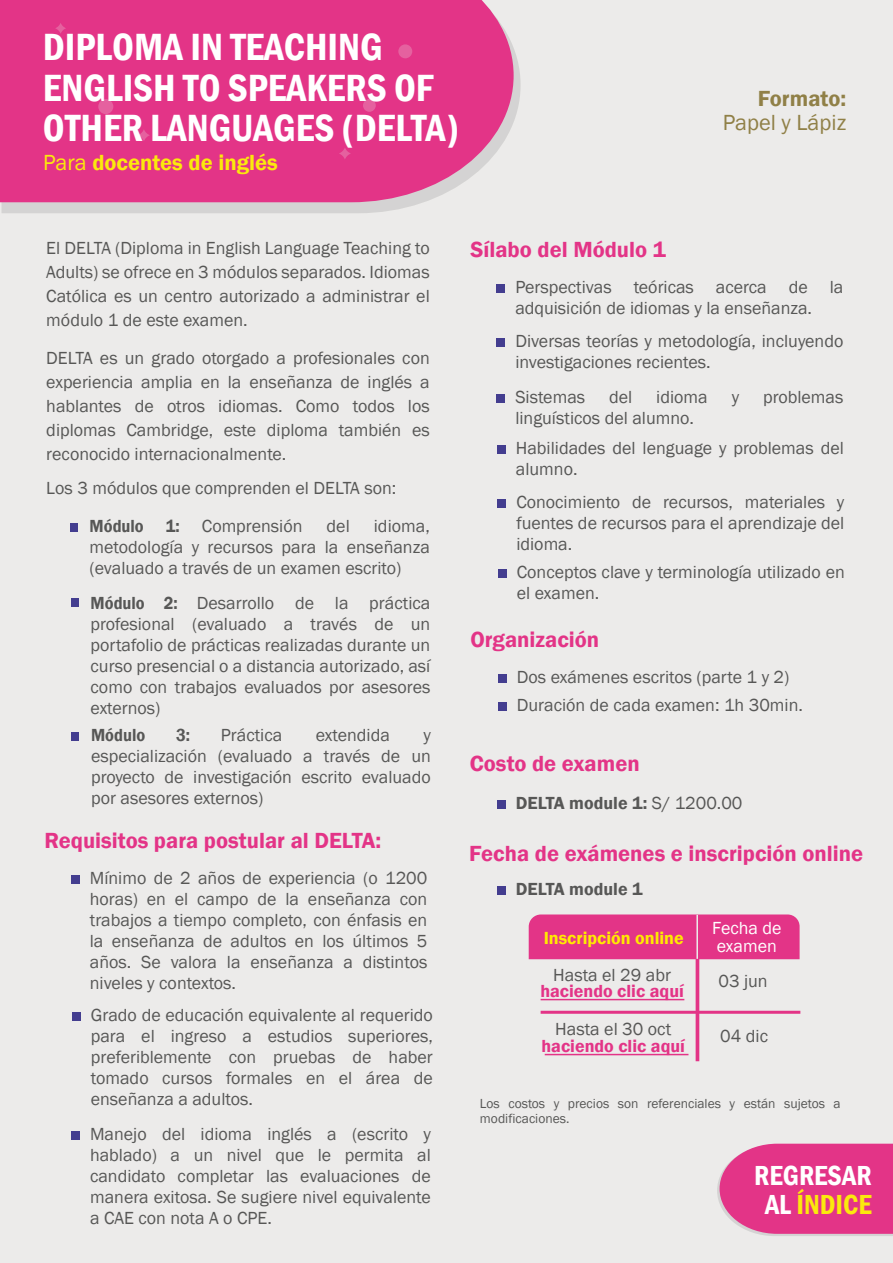
<style>
.page{position:relative;width:893px;height:1263px;background:#ecebea}
.page>*{position:absolute;margin:0;border:0;box-sizing:border-box;transform-origin:0 0}
.t1{font:600 condensed 39px/40.5px "Franklin Gothic";color:#fff}
.t2{font:600 condensed 28.35px/28.8px "Franklin Gothic";color:#fff;text-align:center}
.t3{font:600 22.5px "Franklin Gothic";color:#e33487}
.t4{font:600 22.5px "Franklin Gothic";color:#fbe90d}
.t5{font:22.5px "Franklin Gothic";color:#908047}
.t6{font:600 22.5px "Franklin Gothic";color:#908047}
.t7{font:18px/21px "Franklin Gothic";color:#575756;text-align:justify}
.t8{font:600 18px "Franklin Gothic";color:#575756}
.t9{font:600 18px "Franklin Gothic";color:#e33487}
.t10{font:600 18px "Franklin Gothic";color:#ffeb00}
.t11{font:18px/18px "Franklin Gothic";color:#fff}
.t12{font:600 18px "Franklin Gothic";color:#575756;scale:.92 1}
.t13{font:13.5px/15px "Franklin Gothic";color:#575756}
.s1{font-weight:400}
.s2{font-weight:600}
.s3{color:#fbe90d}
</style>
<div class="page">
<svg style="left:2px;top:50px;width:519px;height:163px;fill:#d4d3d3"></svg>
<div style="left:71px;top:599px;width:8px;height:8px;background:#433d8f"></div>
<div style="left:70px;top:523px;width:8px;height:8px;background:#433d8f"></div>
<div style="left:72px;top:733px;width:7px;height:8px;background:#433d8f"></div>
<div style="left:0;top:0;width:514px;height:202px;background:#e33487"></div>
<div style="left:98px;top:99px;width:15px;height:15px;background:#e5619f;border-radius:50%"></div>
<div style="left:398px;top:44px;width:14px;height:14px;background:#e5619f;border-radius:50%"></div>
<svg style="left:363px;top:99px;width:13px;height:13px"></svg>
<svg style="left:339px;top:147px;width:12px;height:13px"></svg>
<svg style="left:138px;top:129px;width:12px;height:12px"></svg>
<svg style="left:55px;top:23px;width:11px;height:11px"></svg>
<div style="left:497px;top:800px;width:8px;height:9px;background:#433d8f"></div>
<div style="left:497px;top:886px;width:8px;height:9px;background:#433d8f"></div>
<div style="left:497px;top:284px;width:8px;height:9px;background:#433d8f"></div>
<div style="left:497px;top:338px;width:8px;height:9px;background:#433d8f"></div>
<div style="left:497px;top:394px;width:8px;height:8px;background:#433d8f"></div>
<div style="left:497px;top:445px;width:8px;height:8px;background:#433d8f"></div>
<div style="left:498px;top:499px;width:8px;height:9px;background:#433d8f"></div>
<div style="left:498px;top:569px;width:8px;height:8px;background:#433d8f"></div>
<div style="left:71px;top:875px;width:8px;height:9px;background:#433d8f"></div>
<div style="left:72px;top:1012px;width:8px;height:8px;background:#433d8f"></div>
<div style="left:71px;top:1131px;width:9px;height:8px;background:#433d8f"></div>
<div style="left:498px;top:674px;width:8px;height:8px;background:#433d8f"></div>
<div style="left:498px;top:702px;width:8px;height:9px;background:#433d8f"></div>
<svg style="left:717px;top:1144px;width:176px;height:92px;background:#e34891"></svg>
<div style="left:529px;top:914px;width:271px;height:45px;background:#e33487"></div>
<hr style="left:696px;top:915px;width:3px;height:146px;background:#e33487">
<hr style="left:541px;top:1011px;width:259px;height:3px;background:#e33487">
<hr style="left:696px;top:915px;width:2px;height:44px;background:#ecebea">
<hr style="left:541px;top:999px;width:143px;height:1px;background:#e33487">
<hr style="left:545px;top:1054px;width:143px;height:1px;background:#e33487">
<h1 class="t1" style="left:43px;top:26px;width:418px">DIPLOMA IN TEACHING<br>ENGLISH TO SPEAKERS OF<br>OTHER LANGUAGES (DELTA)</h1>
<p class="t4" style="left:43px;top:148px;width:236px"><span class="s1">Para</span> docentes de inglés</p>
<p class="t6" style="left:758px;top:85px;width:90px">Formato:</p>
<p class="t5" style="left:723px;top:108px;width:125px">Papel y Lápiz</p>
<p class="t7" style="left:46px;top:237px;width:385px;line-height:24px">El DELTA (Diploma in English Language Teaching to Adults) se ofrece en 3 módulos separados. Idiomas Católica es un centro autorizado a administrar el módulo 1 de este examen.</p>
<p class="t7" style="left:46px;top:346px;width:385px;line-height:24px">DELTA es un grado otorgado a profesionales con experiencia amplia en la enseñanza de inglés a hablantes de otros idiomas. Como todos los diplomas Cambridge, este diploma también es reconocido internacionalmente.</p>
<p class="t7" style="left:46px;top:478px;width:352px">Los 3 módulos que comprenden el DELTA son:</p>
<p class="t7" style="left:90px;top:516px;width:214px"><span class="s2">Módulo 1:</span> Comprensión</p>
<p class="t7" style="left:327px;top:516px;width:25px">del</p>
<p class="t7" style="left:90px;top:516px;width:342px;text-indent:284px">idioma, metodología y recursos para la enseñanza (evaluado a través de un examen escrito)</p>
<p class="t7" style="left:91px;top:593px;width:341px"><span class="s2">Módulo 2:</span> Desarrollo de la práctica profesional (evaluado a través de un portafolio de prácticas realizadas durante un curso presencial o a distancia autorizado, así como con trabajos evaluados por asesores externos)</p>
<p class="t12" style="left:91px;top:724px;width:60px">Módulo</p>
<p class="t12" style="left:176px;top:724px;width:17px">3:</p>
<p class="t7" style="left:221px;top:725px;width:63px">Práctica</p>
<p class="t7" style="left:316px;top:725px;width:76px">extendida</p>
<p class="t7" style="left:91px;top:725px;width:341px;text-indent:332px">y especialización (evaluado a través de un proyecto de investigación escrito evaluado por asesores externos)</p>
<p class="t3" style="left:44px;top:826px;width:338px">Requisitos para postular al DELTA:</p>
<p class="t7" style="left:90px;top:868px;width:339px">Mínimo de 2 años de experiencia (o 1200 horas) en el campo de la enseñanza con trabajos a tiempo completo, con énfasis en la enseñanza de adultos en los últimos 5 años. Se valora la enseñanza a distintos niveles y contextos.</p>
<p class="t7" style="left:91px;top:1005px;width:344px">Grado de educación equivalente al requerido para el ingreso a estudios superiores, preferiblemente con pruebas de haber tomado cursos formales en el área de enseñanza a adultos.</p>
<p class="t7" style="left:90px;top:1124px;width:342px">Manejo del idioma inglés a (escrito y hablado) a un nivel que le permita al candidato completar las evaluaciones de manera exitosa. Se sugiere nivel equivalente a CAE con nota A o CPE.</p>
<p class="t3" style="left:470px;top:235px;width:197px">Sílabo del Módulo 1</p>
<p class="t7" style="left:515px;top:277px;width:330px">Perspectivas teóricas acerca de la adquisición de idiomas y la enseñanza.</p>
<p class="t7" style="left:515px;top:331px;width:330px">Diversas teorías y metodología, incluyendo investigaciones recientes.</p>
<p class="t7" style="left:515px;top:387px;width:71px">Sistemas</p>
<p class="t7" style="left:609px;top:387px;width:25px">del</p>
<p class="t7" style="left:656px;top:387px;width:53px">idioma</p>
<p class="t7" style="left:732px;top:387px;width:9px">y</p>
<p class="t7" style="left:763px;top:387px;width:82px">problemas</p>
<p class="t7" style="left:515px;top:403px;width:330px;line-height:30px">linguísticos del alumno.<br>Habilidades del lenguage y problemas del</p>
<p class="t7" style="left:516px;top:452px;width:330px;line-height:33.5px">alumno.<br>Conocimiento de recursos, materiales y</p>
<p class="t7" style="left:516px;top:513px;width:330px">fuentes de recursos para el aprendizaje del idioma.</p>
<p class="t7" style="left:517px;top:562px;width:330px">Conceptos clave y terminología utilizado en el examen.</p>
<p class="t3" style="left:470px;top:625px;width:130px">Organización</p>
<p class="t7" style="left:517px;top:663px;width:288px;line-height:28.5px">Dos exámenes escritos (parte 1 y 2)<br>Duración de cada examen: 1h 30min.</p>
<p class="t3" style="left:470px;top:750px;width:172px">Costo de examen</p>
<p class="t8" style="left:516px;top:792px;width:228px">DELTA module 1: <span class="s1">S/ 1200.00</span></p>
<p class="t3" style="left:469px;top:839px;width:396px">Fecha de exámenes e inscripción online</p>
<p class="t8" style="left:516px;top:878px;width:128px">DELTA module 1</p>
<p class="t10" style="left:544px;top:927px;width:142px">Inscripción online</p>
<p class="t7" style="left:553px;top:964px;width:119px">Hasta el 29 abr</p>
<p class="t9" style="left:540px;top:980px;width:145px">haciendo clic aquí</p>
<p class="t7" style="left:555px;top:1019px;width:117px">Hasta el 30 oct</p>
<p class="t9" style="left:541px;top:1035px;width:145px">haciendo clic aquí</p>
<p class="t11" style="left:712px;top:919px;width:71px">Fecha de examen</p>
<p class="t7" style="left:718px;top:971px;width:51px">03 jun</p>
<p class="t7" style="left:720px;top:1026px;width:49px">04 dic</p>
<p class="t13" style="left:480px;top:1097px;width:362px">Los costos y precios son referenciales y están sujetos a modificaciones.</p>
<h2 class="t2" style="left:754px;top:1160px;width:119px">REGRESAR<br>AL <span class="s3">ÍNDICE</span></h2>
</div>
